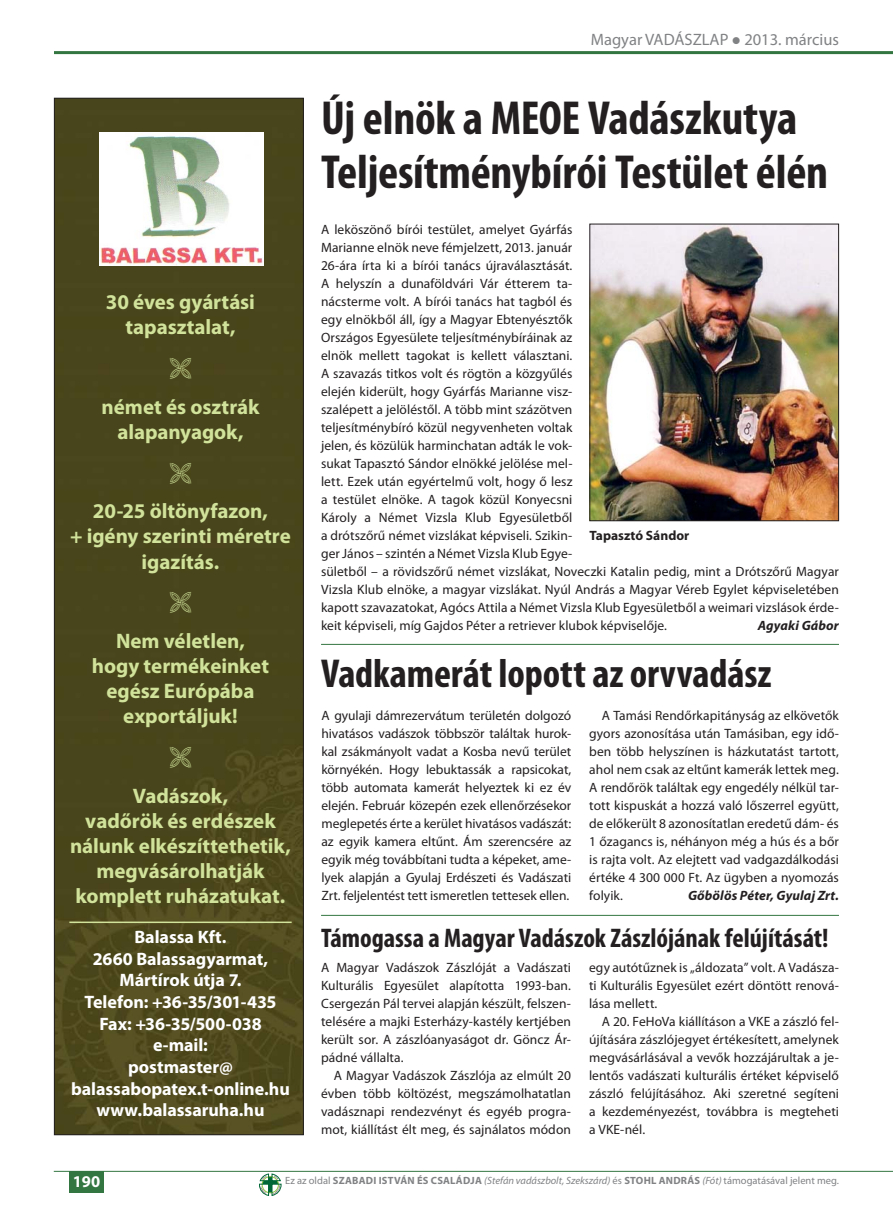
<style>
.page{position:relative;width:893px;height:1225px;background:#fff}
.page>*{position:absolute;margin:0;border:0;box-sizing:border-box;transform-origin:0 0}
.t1{font:700 condensed 48px/54px "Myriad Pro";letter-spacing:-.005em;color:#231f20}
.t2{font:700 condensed 40.5px "Myriad Pro";letter-spacing:-.005em;color:#231f20}
.t3{font:700 condensed 27px "Myriad Pro";color:#231f20}
.t4{font:700 21px/25.2px "Myriad Pro";letter-spacing:-.005em;color:#d1e39a;text-align:center}
.t5{font:700 18px/21.6px "Myriad Pro";letter-spacing:-.005em;color:#fff;text-align:center}
.t6{font:16.5px "Myriad Pro";color:#808284}
.t7{font:700 16.5px "Myriad Pro";color:#fff}
.t8{font:13.5px/18px "Myriad Pro";letter-spacing:.005em;color:#231f20;text-align:justify}
.t9{font:italic 700 13.5px "Myriad Pro";letter-spacing:.01em;color:#231f20}
.t10{font:700 13.5px "Myriad Pro";color:#231f20}
.t11{font:10.5px "Myriad Pro";color:#808284}
.s1{font-weight:700}
.s2{font-style:italic}
</style>
<div class="page">
<hr style="left:54px;top:51px;width:839px;height:3px;background:#347642">
<hr style="left:54px;top:1171px;width:839px;height:1px;background:#347642">
<div style="left:69px;top:1171px;width:34px;height:22px;background:#347642"></div>
<svg style="left:259px;top:1174px;width:22px;height:21px"></svg>
<hr style="left:321px;top:915px;width:518px;height:1px;background:#347642">
<hr style="left:321px;top:644px;width:518px;height:1px;background:#347642">
<img style="left:591px;top:226px;width:246px;height:293px">
<div style="left:589px;top:224px;width:250px;height:297px;border:1px solid #231f20"></div>
<img style="left:56px;top:100px;width:246px;height:1033px">
<hr style="left:69px;top:921px;width:223px;height:2px;background:#d1e39a">
<img style="left:99px;top:133px;width:164px;height:133px">
<p class="t6" style="left:591px;top:33px;width:250px">Magyar VADÁSZLAP 2013. március</p>
<p class="t4" style="left:106px;top:292px;width:151px">30 éves gyártási tapasztalat,</p>
<p class="t4" style="left:102px;top:349px;width:159px;line-height:39.6px">◆<br>német és osztrák</p>
<p class="t4" style="left:93px;top:414px;width:176px;line-height:39.6px">alapanyagok,<br>◆<br>20-25 öltönyfazon,</p>
<p class="t4" style="left:70px;top:526px;width:222px">+ igény szerinti méretre igazítás.</p>
<p class="t4" style="left:116px;top:583px;width:130px;line-height:39.6px">◆<br>Nem véletlen,</p>
<p class="t4" style="left:92px;top:655px;width:179px">hogy termékeinket egész Európába exportáljuk!</p>
<p class="t4" style="left:133px;top:738px;width:97px;line-height:39.6px">◆<br>Vadászok,</p>
<p class="t4" style="left:70px;top:810px;width:222px">vadőrök és erdészek nálunk elkészíttethetik, megvásárolhatják komplett ruházatukat.</p>
<p class="t5" style="left:71px;top:928px;width:220px">Balassa Kft.<br>2660 Balassagyarmat,<br>Mártírok útja 7.<br>Telefon: +36-35/301-435<br>Fax: +36-35/500-038 e-mail:<br>postmaster@ balassabopatex.t-online.hu www.balassaruha.hu</p>
<p class="t1" style="left:321px;top:96px;width:509px">Új elnök a MEOE Vadászkutya<br>Teljesítménybírói Testület élén</p>
<p class="t8" style="left:321px;top:222px;width:519px;text-align:left">A leköszönő bírói testület, amelyet Gyárfás<br>Marianne elnök neve fémjelzett, 2013. január<br>26-ára írta ki a bírói tanács újraválasztását.<br>A helyszín a dunaföldvári Vár étterem ta-<br>nácsterme volt. A bírói tanács hat tagból és<br>egy elnökből áll, így a Magyar Ebtenyésztők<br>Országos Egyesülete teljesítménybíráinak az<br>elnök mellett tagokat is kellett választani.<br>A szavazás titkos volt és rögtön a közgyűlés<br>elején kiderült, hogy Gyárfás Marianne visz-<br>szalépett a jelöléstől. A több mint százötven<br>teljesítménybíró közül negyvenheten voltak<br>jelen, és közülük harminchatan adták le vok-<br>sukat Tapasztó Sándor elnökké jelölése mel-<br>lett. Ezek után egyértelmű volt, hogy ő lesz<br>a testület elnöke. A tagok közül Konyecsni<br>Károly a Német Vizsla Klub Egyesületből<br>a drótszőrű német vizslákat képviseli. Szikin-<br>ger János – szintén a Német Vizsla Klub Egye-<br>sületből – a rövidszőrű német vizslákat, Noveczki Katalin pedig, mint a Drótszőrű Magyar Vizsla Klub elnöke, a magyar vizslákat. Nyúl András a Magyar Véreb Egylet képviseletében kapott szavazatokat, Agócs Attila a Német Vizsla Klub Egyesületből a weimari vizslások érde&shy;keit képviseli, míg Gajdos Péter a retriever klubok képviselője.</p>
<p class="t10" style="left:589px;top:530px;width:101px">Tapasztó Sándor</p>
<p class="t9" style="left:758px;top:620px;width:83px">Agyaki Gábor</p>
<p class="t2" style="left:321px;top:658px;width:452px">Vadkamerát lopott az orvvadász</p>
<p class="t8" style="left:321px;top:708px;width:251px">A gyulaji dámrezervátum területén dolgozó hivatásos vadászok többször találtak hurok&shy;kal zsákmányolt vadat a Kosba nevű terület környékén. Hogy lebuktassák a rapsicokat, több automata kamerát helyeztek ki ez év elején. Február közepén ezek ellenőrzésekor meglepetés érte a kerület hivatásos vadászát: az egyik kamera eltűnt. Ám szerencsére az egyik még továbbítani tudta a képeket, ame&shy;lyek alapján a Gyulaj Erdészeti és Vadászati Zrt. feljelentést tett ismeretlen tettesek ellen.</p>
<p class="t8" style="left:589px;top:708px;width:251px;text-indent:13px">A Tamási Rendőrkapitányság az elkövetők gyors azonosítása után Tamásiban, egy idő&shy;ben több helyszínen is házkutatást tartott, ahol nem csak az eltűnt kamerák lettek meg.<br>A rendőrök találtak egy engedély nélkül tar&shy;tott kispuskát a hozzá való lőszerrel együtt, de előkerült 8 azonosítatlan eredetű dám- és 1 őzagancs is, néhányon még a hús és a bőr is rajta volt. Az elejtett vad vadgazdálkodási értéke 4 300 000 Ft. Az ügyben a nyomozás folyik.</p>
<p class="t9" style="left:688px;top:890px;width:152px">Gőbölös Péter, Gyulaj Zrt.</p>
<p class="t3" style="left:321px;top:928px;width:509px">Támogassa a Magyar Vadászok Zászlójának felújítását!</p>
<p class="t8" style="left:321px;top:960px;width:251px">A Magyar Vadászok Zászlóját a Vadászati</p>
<p class="t8" style="left:321px;top:978px;width:251px">Kulturális Egyesület alapította 1993-ban.</p>
<p class="t8" style="left:321px;top:996px;width:251px">Csergezán Pál tervei alapján készült, felszen-</p>
<p class="t8" style="left:321px;top:1014px;width:251px">telésére a majki Esterházy-kastély kertjében</p>
<p class="t8" style="left:321px;top:1032px;width:251px">került sor. A zászlóanyaságot dr. Göncz Ár-</p>
<p class="t8" style="left:321px;top:1050px;width:84px">pádné vállalta.</p>
<p class="t8" style="left:334px;top:1068px;width:239px">A Magyar Vadászok Zászlója az elmúlt 20</p>
<p class="t8" style="left:321px;top:1086px;width:251px">évben több költözést, megszámolhatatlan</p>
<p class="t8" style="left:321px;top:1104px;width:251px">vadásznapi rendezvényt és egyéb progra-</p>
<p class="t8" style="left:321px;top:1122px;width:251px">mot, kiállítást élt meg, és sajnálatos módon</p>
<p class="t8" style="left:589px;top:960px;width:252px">egy autótűznek is „áldozata” volt. A Vadásza-</p>
<p class="t8" style="left:589px;top:978px;width:252px">ti Kulturális Egyesület ezért döntött renová-</p>
<p class="t8" style="left:589px;top:996px;width:70px">lása mellett.</p>
<p class="t8" style="left:602px;top:1014px;width:239px">A 20. FeHoVa kiállításon a VKE a zászló fel-</p>
<p class="t8" style="left:589px;top:1032px;width:251px">újítására zászlójegyet értékesített, amelynek</p>
<p class="t8" style="left:589px;top:1050px;width:251px">megvásárlásával a vevők hozzájárultak a je-</p>
<p class="t8" style="left:589px;top:1068px;width:251px">lentős vadászati kulturális értéket képviselő</p>
<p class="t8" style="left:589px;top:1086px;width:251px">zászló felújításához. Aki szeretné segíteni</p>
<p class="t8" style="left:589px;top:1104px;width:251px">a kezdeményezést, továbbra is megteheti</p>
<p class="t8" style="left:589px;top:1122px;width:58px">a VKE-nél.</p>
<p class="t7" style="left:73px;top:1175px;width:29px">190</p>
<p class="t11" style="left:285px;top:1176px;width:555px">Ez az oldal <span class="s1">SZABADI ISTVÁN ÉS CSALÁDJA</span> <span class="s2">(Stefán vadászbolt, Szekszárd)</span> és <span class="s1">STOHL ANDRÁS</span> <span class="s2">(Fót)</span> támogatásával jelent meg.</p>
</div>
